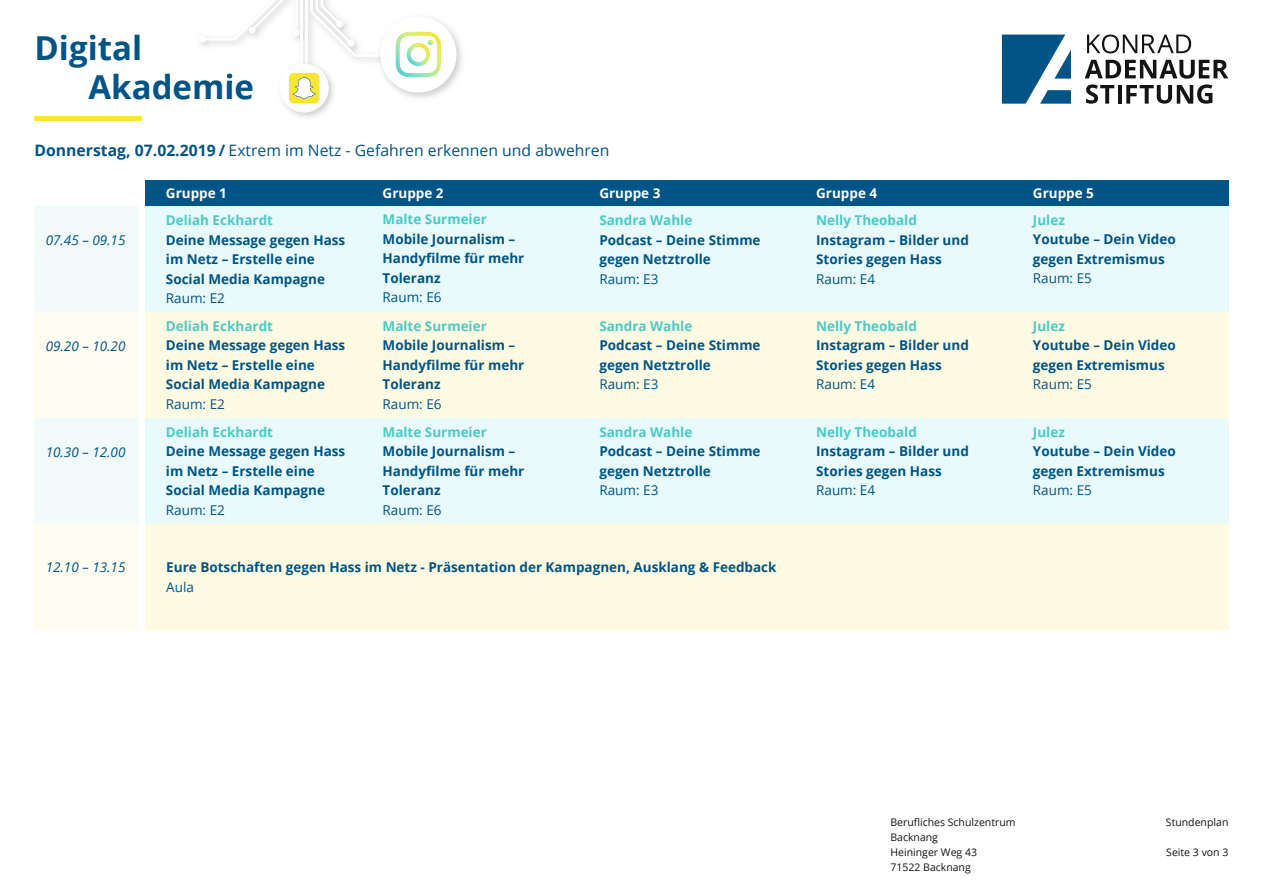
<style>
.page{position:relative;width:1263px;height:893px;background:#fff}
.page>*{position:absolute;margin:0;border:0;box-sizing:border-box;transform-origin:0 0}
.t1{font:700 33px/39px "Open Sans";color:#005486}
.t2{font:15.75px "Open Sans";color:#005486}
.t3{font:700 13.5px/19.5px "Open Sans";color:#005486}
.t4{font:700 13.5px "Open Sans";color:#4acac6}
.t5{font:700 13.5px "Open Sans";color:#005486}
.t6{font:italic 13.5px "Open Sans";color:#005486}
.t7{font:700 13.5px "Open Sans";color:#fff}
.t8{font:13.5px "Open Sans";color:#005486}
.t9{font:10.5px/15px "Open Sans";color:#131413}
.t10{font:10.5px "Open Sans";color:#131413}
.s1{font-weight:700}
.s2{font-weight:400}
</style>
<div class="page">
<div style="left:145px;top:180px;width:1083px;height:26px;background:#005486"></div>
<div style="left:145px;top:206px;width:1083px;height:106px;background:#e8fafb"></div>
<div style="left:145px;top:312px;width:1083px;height:106px;background:#fffbe2"></div>
<div style="left:145px;top:418px;width:1083px;height:106px;background:#e8fafb"></div>
<svg style="left:1087px;top:35px;width:104px;height:18px"></svg>
<svg style="left:1085px;top:60px;width:143px;height:44px"></svg>
<svg style="left:1002px;top:35px;width:69px;height:69px"></svg>
<hr style="left:35px;top:117px;width:107px;height:4px;background:#f8e536">
<div style="left:35px;top:206px;width:104px;height:106px;background:#f2fbfa"></div>
<div style="left:35px;top:418px;width:104px;height:106px;background:#f2fbfa"></div>
<div style="left:35px;top:524px;width:104px;height:106px;background:#fffdf1"></div>
<div style="left:35px;top:312px;width:104px;height:106px;background:#fffdf1"></div>
<div style="left:145px;top:524px;width:1083px;height:106px;background:#fffbe2"></div>
<img style="left:441px;top:22px;width:21px;height:71px">
<div style="left:380px;top:16px;width:76px;height:77px;background:#fff;border-radius:50%"></div>
<svg style="left:280px;top:64px;width:49px;height:49px"></svg>
<div style="left:289px;top:73px;width:30px;height:30px;background:#f8e536;border-radius:5px"></div>
<svg style="left:199px;top:0;width:242px;height:99px"></svg>
<h1 class="t1" style="left:89px;top:27px;width:167px;text-indent:-54px">Digital<br>Akademie</h1>
<p class="t2" style="left:35px;top:140px;width:576px"><span class="s1">Donnerstag,</span> <span class="s1">07.02</span><span class="s1">.2019 /</span> Extrem im Netz - Gefahren erkennen und abwehren</p>
<p class="t6" style="left:46px;top:231px;width:81px">07.45 – 09.15</p>
<p class="t6" style="left:46px;top:337px;width:81px">09.20 – 10.20</p>
<p class="t6" style="left:46px;top:443px;width:81px">10.30 – 12.00</p>
<p class="t6" style="left:46px;top:558px;width:81px">12.10 – 13.15</p>
<p class="t7" style="left:166px;top:184px;width:63px">Gruppe 1</p>
<p class="t7" style="left:383px;top:184px;width:63px">Gruppe 2</p>
<p class="t7" style="left:599px;top:184px;width:63px">Gruppe 3</p>
<p class="t7" style="left:816px;top:184px;width:63px">Gruppe 4</p>
<p class="t7" style="left:1033px;top:184px;width:63px">Gruppe 5</p>
<p class="t4" style="left:166px;top:211px;width:109px">Deliah Eckhardt</p>
<p class="t3" style="left:166px;top:230px;width:181px">Deine Message gegen Hass im Netz – Erstelle eine<br>Social Media Kampagne<br><span class="s2">Raum:</span> <span class="s2">E2</span></p>
<p class="t4" style="left:166px;top:317px;width:109px">Deliah Eckhardt</p>
<p class="t3" style="left:166px;top:335px;width:181px">Deine Message gegen Hass im Netz – Erstelle eine<br>Social Media Kampagne<br><span class="s2">Raum:</span> <span class="s2">E2</span></p>
<p class="t4" style="left:166px;top:422px;width:109px">Deliah Eckhardt</p>
<p class="t3" style="left:166px;top:441px;width:181px">Deine Message gegen Hass im Netz – Erstelle eine<br>Social Media Kampagne<br><span class="s2">Raum:</span> <span class="s2">E2</span></p>
<p class="t4" style="left:383px;top:210px;width:106px">Malte Surmeier</p>
<p class="t3" style="left:383px;top:229px;width:134px">Mobile Journalism –</p>
<p class="t5" style="left:383px;top:249px;width:143px">Handyfilme für mehr</p>
<p class="t3" style="left:383px;top:268px;width:61px">Toleranz<br><span class="s2">Raum:</span> <span class="s2">E6</span></p>
<p class="t4" style="left:383px;top:316px;width:106px">Malte Surmeier</p>
<p class="t3" style="left:383px;top:335px;width:134px">Mobile Journalism –</p>
<p class="t5" style="left:383px;top:355px;width:143px">Handyfilme für mehr</p>
<p class="t3" style="left:383px;top:374px;width:61px">Toleranz<br><span class="s2">Raum:</span> <span class="s2">E6</span></p>
<p class="t4" style="left:383px;top:422px;width:106px">Malte Surmeier</p>
<p class="t3" style="left:383px;top:441px;width:134px">Mobile Journalism –</p>
<p class="t5" style="left:383px;top:461px;width:143px">Handyfilme für mehr</p>
<p class="t3" style="left:383px;top:480px;width:61px">Toleranz<br><span class="s2">Raum:</span> <span class="s2">E6</span></p>
<p class="t4" style="left:599px;top:211px;width:94px">Sandra Wahle</p>
<p class="t3" style="left:599px;top:230px;width:163px">Podcast – Deine Stimme gegen Netztrolle<br><span class="s2">Raum:</span> <span class="s2">E3</span></p>
<p class="t4" style="left:599px;top:317px;width:94px">Sandra Wahle</p>
<p class="t3" style="left:599px;top:335px;width:163px">Podcast – Deine Stimme gegen Netztrolle<br><span class="s2">Raum:</span> <span class="s2">E3</span></p>
<p class="t4" style="left:599px;top:422px;width:94px">Sandra Wahle</p>
<p class="t3" style="left:599px;top:441px;width:163px">Podcast – Deine Stimme gegen Netztrolle<br><span class="s2">Raum:</span> <span class="s2">E3</span></p>
<p class="t3" style="left:166px;top:557px;width:612px">Eure Botschaften gegen Hass im Netz - Präsentation der Kampagnen, Ausklang &amp; Feedback</p>
<p class="t8" style="left:166px;top:578px;width:29px">Aula</p>
<p class="t4" style="left:816px;top:211px;width:102px">Nelly Theobald</p>
<p class="t3" style="left:816px;top:230px;width:154px">Instagram – Bilder und<br>Stories gegen Hass<br><span class="s2">Raum:</span> <span class="s2">E4</span></p>
<p class="t4" style="left:816px;top:316px;width:102px">Nelly Theobald</p>
<p class="t3" style="left:816px;top:335px;width:154px">Instagram – Bilder und<br>Stories gegen Hass<br><span class="s2">Raum:</span> <span class="s2">E4</span></p>
<p class="t4" style="left:816px;top:422px;width:102px">Nelly Theobald</p>
<p class="t3" style="left:816px;top:441px;width:154px">Instagram – Bilder und<br>Stories gegen Hass<br><span class="s2">Raum:</span> <span class="s2">E4</span></p>
<p class="t4" style="left:1033px;top:210px;width:34px">Julez</p>
<p class="t3" style="left:1033px;top:229px;width:144px">Youtube – Dein Video gegen Extremismus<br><span class="s2">Raum:</span> <span class="s2">E5</span></p>
<p class="t4" style="left:1033px;top:316px;width:34px">Julez</p>
<p class="t3" style="left:1033px;top:335px;width:144px">Youtube – Dein Video gegen Extremismus<br><span class="s2">Raum:</span> <span class="s2">E5</span></p>
<p class="t4" style="left:1033px;top:422px;width:34px">Julez</p>
<p class="t3" style="left:1033px;top:441px;width:144px">Youtube – Dein Video gegen Extremismus<br><span class="s2">Raum:</span> <span class="s2">E5</span></p>
<p class="t9" style="left:890px;top:814px;width:127px">Berufliches Schulzentrum<br>Backnang<br>Heininger Weg 43<br>71522 Backnang</p>
<p class="t10" style="left:1166px;top:815px;width:64px">Stundenplan</p>
<p class="t10" style="left:1166px;top:845px;width:64px">Seite 3 von 3</p>
</div>
